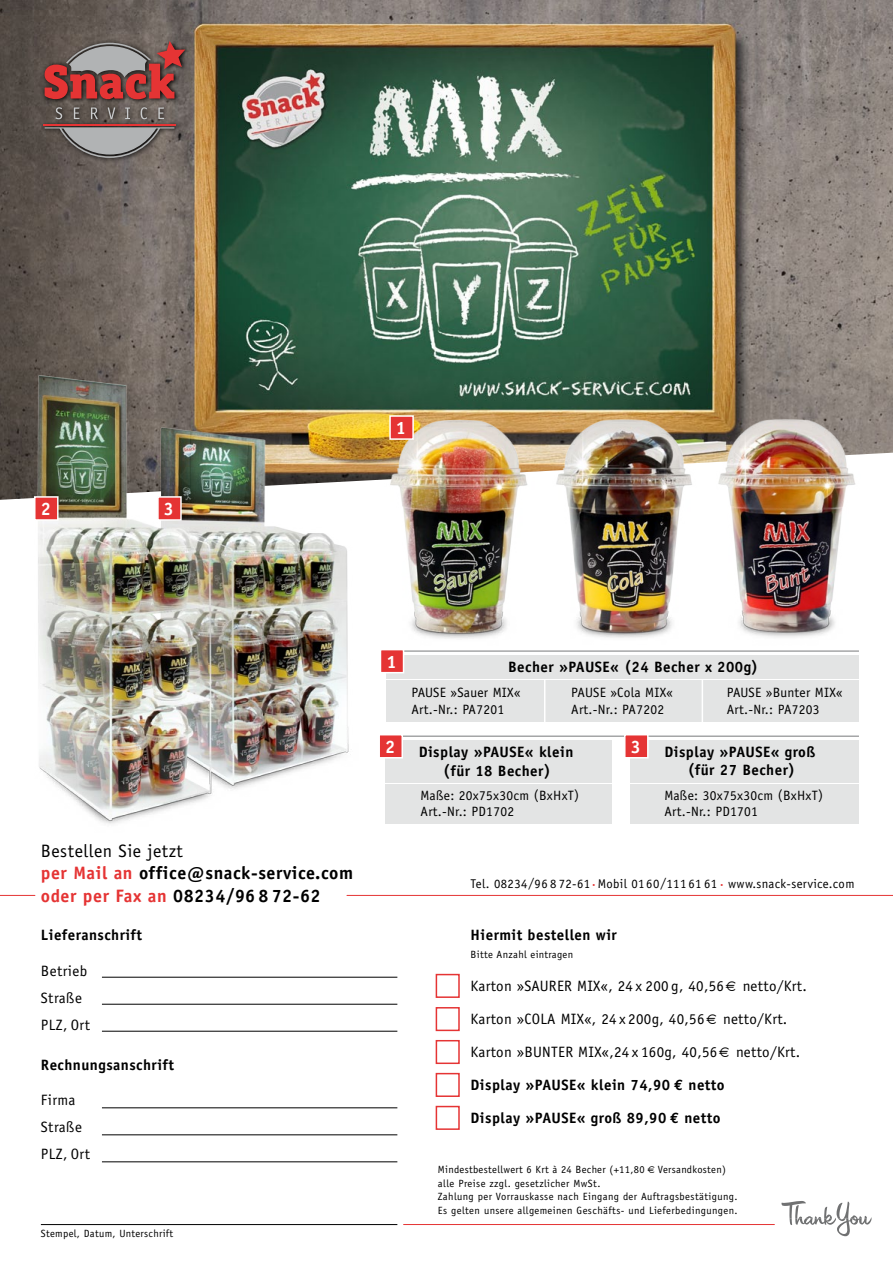
<style>
.page{position:relative;width:893px;height:1263px;background:#fff}
.page>*{position:absolute;margin:0;border:0;box-sizing:border-box;transform-origin:0 0}
.t1{font:700 18px/22.5px "Officina Sans";letter-spacing:.03em;color:#000}
.t2{font:700 18px "Officina Sans";color:#fff}
.t3{font:700 15px/19.5px "Officina Sans";letter-spacing:.03em;color:#000;text-align:center}
.t4{font:15px/27px "Officina Sans";letter-spacing:.02em;color:#000}
.t5{font:13.5px/16.5px "Officina Sans";letter-spacing:.02em;color:#000}
.t6{font:12.75px "Officina Sans";letter-spacing:.03em;color:#000}
.t7{font:10.5px/13.5px "Officina Sans";letter-spacing:.03em;color:#000}
.s1{font-weight:400}
.s2{color:#e53434}
.s3{font-size:5.55px;color:#e53434}
.s4{font-family:"Euro Mono"}
</style>
<div class="page">
<img style="left:0;top:0;width:893px;height:407px">
<img style="left:0;top:359px;width:370px;height:465px">
<div style="left:34px;top:496px;width:25px;height:25px;background:#e53434;border:2px solid #fff"></div>
<div style="left:157px;top:496px;width:25px;height:25px;background:#e53434;border:2px solid #fff"></div>
<img style="left:344px;top:407px;width:180px;height:269px">
<img style="left:694px;top:401px;width:199px;height:278px">
<img style="left:524px;top:393px;width:214px;height:262px">
<div style="left:389px;top:415px;width:25px;height:25px;background:#e53434;border:2px solid #fff"></div>
<div style="left:386px;top:740px;width:226px;height:42px;background:#e3e4e4"></div>
<div style="left:631px;top:740px;width:228px;height:42px;background:#e3e4e4"></div>
<div style="left:386px;top:680px;width:473px;height:42px;background:#e3e4e4"></div>
<hr style="left:386px;top:650px;width:472px;height:2px;background:#87888a">
<div style="left:386px;top:784px;width:226px;height:39px;background:#e3e4e4"></div>
<hr style="left:386px;top:736px;width:472px;height:1px;background:#87888a">
<div style="left:378px;top:734px;width:25px;height:24px;background:#e53434;border:2px solid #fff"></div>
<div style="left:631px;top:784px;width:228px;height:39px;background:#e3e4e4"></div>
<div style="left:624px;top:734px;width:25px;height:24px;background:#e53434;border:2px solid #fff"></div>
<div style="left:386px;top:655px;width:473px;height:23px;background:#e3e4e4"></div>
<div style="left:380px;top:649px;width:24px;height:24px;background:#e53434;border:2px solid #fff"></div>
<hr style="left:347px;top:895px;width:546px;height:1px;background:#e53434">
<hr style="left:0;top:895px;width:35px;height:1px;background:#e53434">
<div style="left:436px;top:974px;width:24px;height:24px;background:#fff;border:2px solid #e53434"></div>
<div style="left:436px;top:1007px;width:24px;height:24px;background:#fff;border:2px solid #e53434"></div>
<div style="left:436px;top:1040px;width:24px;height:24px;background:#fff;border:2px solid #e53434"></div>
<div style="left:436px;top:1073px;width:24px;height:24px;background:#fff;border:2px solid #e53434"></div>
<div style="left:436px;top:1106px;width:24px;height:24px;background:#fff;border:2px solid #e53434"></div>
<hr style="left:544px;top:679px;width:1px;height:48px;background:#fff">
<hr style="left:702px;top:679px;width:1px;height:48px;background:#fff">
<hr style="left:102px;top:1161px;width:295px;height:1px;background:#000">
<hr style="left:102px;top:1134px;width:295px;height:1px;background:#000">
<hr style="left:102px;top:1107px;width:295px;height:1px;background:#000">
<hr style="left:102px;top:977px;width:295px;height:1px;background:#000">
<hr style="left:102px;top:1031px;width:295px;height:1px;background:#000">
<hr style="left:102px;top:1004px;width:295px;height:1px;background:#000">
<hr style="left:41px;top:1224px;width:356px;height:1px;background:#000">
<svg style="left:781px;top:1201px;width:91px;height:35px"></svg>
<hr style="left:404px;top:1224px;width:370px;height:1px;background:#e53434">
<svg style="left:39px;top:37px;width:151px;height:126px;background:#635a55"></svg>
<hr style="left:43px;top:124px;width:133px;height:2px;background:#e53434">
<svg style="left:45px;top:41px;width:140px;height:117px;background:#876360"></svg>
<h1 class="t2" style="left:41px;top:498px;width:12px">2</h1>
<h1 class="t2" style="left:164px;top:498px;width:12px">3</h1>
<h1 class="t2" style="left:396px;top:417px;width:12px">1</h1>
<h1 class="t1" style="left:41px;top:839px;width:314px"><span class="s1">Bestellen Sie jetzt<br></span><span class="s2">per Mail an</span> office@snack-service.com <span class="s2">oder per Fax an</span> 08234/96 8 72-62</h1>
<h2 class="t3" style="left:41px;top:924px;width:103px">Lieferanschrift</h2>
<h2 class="t4" style="left:41px;top:957px;width:51px">Betrieb<br>Straße<br>PLZ, Ort</h2>
<h2 class="t3" style="left:41px;top:1055px;width:135px">Rechnungsanschrift</h2>
<h2 class="t4" style="left:41px;top:1086px;width:51px">Firma<br>Straße<br>PLZ, Ort</h2>
<p class="t7" style="left:41px;top:1226px;width:134px">Stempel, Datum, Unterschrift</p>
<h1 class="t2" style="left:386px;top:650px;width:12px">1</h1>
<h2 class="t3" style="left:508px;top:657px;width:251px">Becher »PAUSE« (24 Becher x 200g)</h2>
<p class="t5" style="left:411px;top:685px;width:111px">PAUSE »Sauer MIX«<br>Art.-Nr.: PA7201</p>
<p class="t5" style="left:727px;top:685px;width:117px">PAUSE »Bunter MIX«<br>Art.-Nr.: PA7203</p>
<p class="t5" style="left:571px;top:685px;width:103px">PAUSE »Cola MIX«<br>Art.-Nr.: PA7202</p>
<h1 class="t2" style="left:385px;top:735px;width:12px">2</h1>
<h2 class="t3" style="left:665px;top:743px;width:152px;line-height:18px">Display »PAUSE« groß (für 27 Becher)</h2>
<h1 class="t2" style="left:631px;top:735px;width:12px">3</h1>
<h2 class="t3" style="left:419px;top:742px;width:156px">Display »PAUSE« klein (für 18 Becher)</h2>
<p class="t5" style="left:421px;top:787px;width:160px">Maße: 20x75x30cm (BxHxT)<br>Art.-Nr.: PD1702</p>
<p class="t5" style="left:664px;top:787px;width:160px">Maße: 30x75x30cm (BxHxT)<br>Art.-Nr.: PD1701</p>
<p class="t6" style="left:471px;top:876px;width:385px">Tel. 08234/96 8 72-61 <span class="s3">•</span> Mobil 0160/111 61 61 <span class="s3">•</span> www.snack-service.com</p>
<h2 class="t3" style="left:471px;top:924px;width:148px">Hiermit bestellen wir</h2>
<p class="t7" style="left:471px;top:947px;width:104px">Bitte Anzahl eintragen</p>
<h2 class="t4" style="left:471px;top:972px;width:338px">Karton »SAURER MIX«, 24 x 200 g, 40,56 netto/Krt.</h2>
<h2 class="t4" style="left:471px;top:1005px;width:318px">Karton »COLA MIX«, 24 x 200g, 40,56 netto/Krt.</h2>
<h2 class="t4" style="left:471px;top:1038px;width:331px">Karton »BUNTER MIX«,24 x 160g, 40,56 netto/Krt.</h2>
<h2 class="t3" style="left:471px;top:1074px;width:256px">Display »PAUSE« klein 74,90 <span class="s4">€</span> netto</h2>
<h2 class="t3" style="left:471px;top:1107px;width:252px">Display »PAUSE« groß 89,90 <span class="s4">€</span> netto</h2>
<p class="t7" style="left:438px;top:1163px;width:208px">Mindestbestellwert 6 Krt à 24 Becher (+11,80</p>
<p class="t7" style="left:658px;top:1163px;width:70px">Versandkosten)</p>
<p class="t7" style="left:438px;top:1176px;width:301px">alle Preise zzgl. gesetzlicher MwSt.<br>Zahlung per Vorrauskasse nach Eingang der Auftragsbestätigung.<br>Es gelten unsere allgemeinen Geschäfts- und Lieferbedingungen.</p>
</div>
